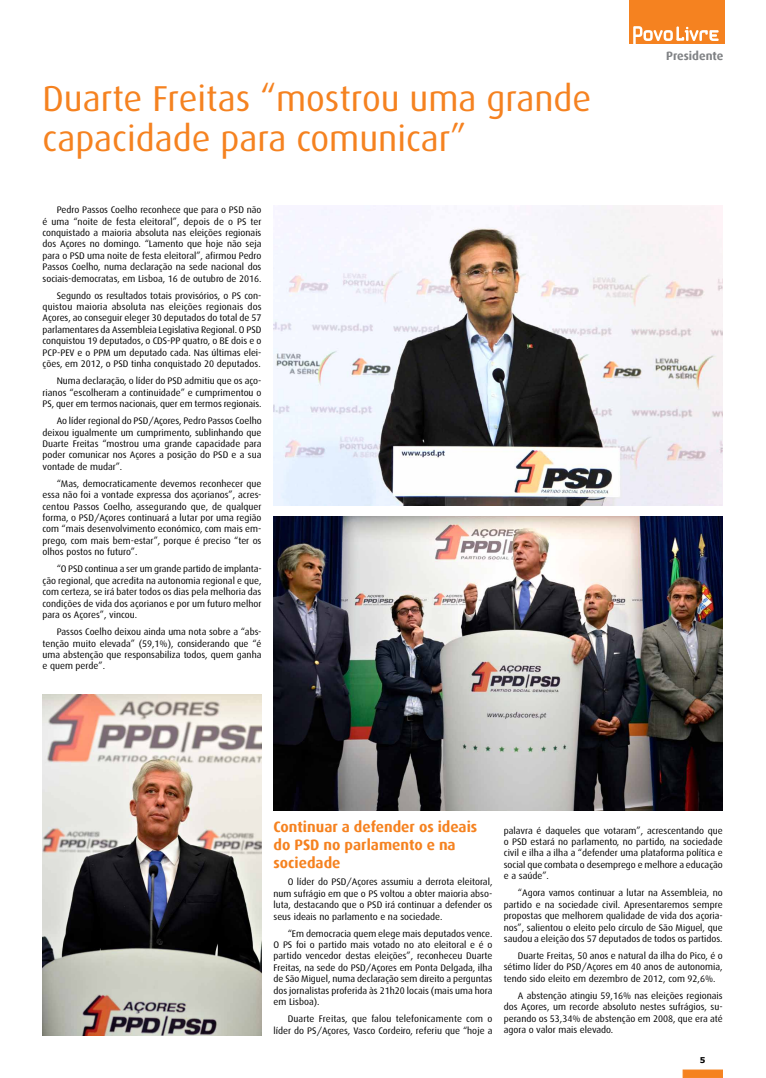
<style>
.page{position:relative;width:766px;height:1078px;background:#fff}
.page>*{position:absolute;margin:0;border:0;box-sizing:border-box;transform-origin:0 0}
.t1{font:36px/40px "Dax";color:#f58220}
.t2{font:700 15px/18px "Dax";color:#f58220}
.t3{font:700 12px "Dax";color:#808285}
.t4{font:9.5px/11.4px "Dax";color:#000;text-align:justify}
.t5{font:700 8px "Verdana";color:#000}
</style>
<div class="page">
<div style="left:682px;top:1069px;width:40px;height:8px;background:#f58220;border:1px solid #f58220"></div>
<div style="left:628px;top:0;width:96px;height:44px;background:#f58220"></div>
<svg style="left:633px;top:26px;width:85px;height:18px"></svg>
<img style="left:273px;top:206px;width:449px;height:299px">
<img style="left:273px;top:516px;width:449px;height:294px">
<img style="left:43px;top:694px;width:218px;height:341px">
<h1 class="t1" style="left:43px;top:79px;width:550px">Duarte Freitas “mostrou uma grande capacidade para comunicar”</h1>
<p class="t4" style="left:43px;top:204px;width:220px;text-indent:14px">Pedro Passos Coelho reconhece que para o PSD não é uma “noite de festa eleitoral”, depois de o PS ter conquistado a maioria absoluta nas eleições regionais dos Açores no domingo. “Lamento que hoje não seja para o PSD uma noite de festa eleitoral”, afirmou Pedro Passos Coelho, numa declaração na sede nacional dos sociais-democratas, em Lisboa, 16 de outubro de 2016.</p>
<p class="t4" style="left:43px;top:290px;width:220px;text-indent:14px">Segundo os resultados totais provisórios, o PS con&shy;quistou maioria absoluta nas eleições regionais dos Açores, ao conseguir eleger 30 deputados do total de 57 parlamentares da Assembleia Legislativa Regional. O PSD conquistou 19 deputados, o CDS-PP quatro, o BE dois e o PCP-PEV e o PPM um deputado cada. Nas últimas elei&shy;ções, em 2012, o PSD tinha conquistado 20 deputados.</p>
<p class="t4" style="left:43px;top:375px;width:220px;text-indent:14px">Numa declaração, o líder do PSD admitiu que os aço&shy;rianos “escolheram a continuidade” e cumprimentou o PS, quer em termos nacionais, quer em termos regionais.</p>
<p class="t4" style="left:43px;top:415px;width:220px;text-indent:14px">Ao líder regional do PSD/Açores, Pedro Passos Coelho deixou igualmente um cumprimento, sublinhando que Duarte Freitas “mostrou uma grande capacidade para poder comunicar nos Açores a posição do PSD e a sua vontade de mudar”.</p>
<p class="t4" style="left:43px;top:478px;width:220px;text-indent:14px">“Mas, democraticamente devemos reconhecer que essa não foi a vontade expressa dos açorianos”, acres&shy;centou Passos Coelho, assegurando que, de qualquer forma, o PSD/Açores continuará a lutar por uma região com “mais desenvolvimento económico, com mais em&shy;prego, com mais bem-estar”, porque é preciso “ter os olhos postos no futuro”.</p>
<p class="t4" style="left:43px;top:563px;width:220px;text-indent:14px">“O PSD continua a ser um grande partido de implanta&shy;ção regional, que acredita na autonomia regional e que, com certeza, se irá bater todos os dias pela melhoria das condições de vida dos açorianos e por um futuro melhor para os Açores”, vincou.</p>
<p class="t4" style="left:43px;top:626px;width:220px;text-indent:14px">Passos Coelho deixou ainda uma nota sobre a “abs&shy;tenção muito elevada” (59,1%), considerando que “é uma abstenção que responsabiliza todos, quem ganha e quem perde”.</p>
<p class="t3" style="left:666px;top:49px;width:59px">Presidente</p>
<h2 class="t2" style="left:273px;top:818px;width:205px">Continuar a defender os ideais do PSD no parlamento e na sociedade</h2>
<p class="t4" style="left:273px;top:876px;width:220px;text-indent:14px">O líder do PSD/Açores assumiu a derrota eleitoral, num sufrágio em que o PS voltou a obter maioria abso&shy;luta, destacando que o PSD irá continuar a defender os seus ideais no parlamento e na sociedade.</p>
<p class="t4" style="left:273px;top:927px;width:220px;text-indent:14px">“Em democracia quem elege mais deputados vence.<br>O PS foi o partido mais votado no ato eleitoral e é o partido vencedor destas eleições”, reconheceu Duarte Freitas, na sede do PSD/Açores em Ponta Delgada, ilha de São Miguel, numa declaração sem direito a perguntas dos jornalistas proferida às 21h20 locais (mais uma hora em Lisboa).</p>
<p class="t4" style="left:273px;top:1013px;width:220px;text-align:right">Duarte Freitas, que falou telefonicamente com o líder do PS/Açores, Vasco Cordeiro, referiu que “hoje a</p>
<p class="t4" style="left:503px;top:824px;width:220px">palavra é daqueles que votaram”, acrescentando que o PSD estará no parlamento, no partido, na sociedade civil e ilha a ilha a “defender uma plataforma política e social que combata o desemprego e melhore a educação e a saúde”.</p>
<p class="t4" style="left:503px;top:887px;width:220px;text-indent:14px">“Agora vamos continuar a lutar na Assembleia, no partido e na sociedade civil. Apresentaremos sempre propostas que melhorem qualidade de vida dos açoria&shy;nos”, salientou o eleito pelo círculo de São Miguel, que saudou a eleição dos 57 deputados de todos os partidos.</p>
<p class="t4" style="left:503px;top:949px;width:220px;text-indent:14px">Duarte Freitas, 50 anos e natural da ilha do Pico, é o sétimo líder do PSD/Açores em 40 anos de autonomia, tendo sido eleito em dezembro de 2012, com 92,6%.</p>
<p class="t4" style="left:503px;top:989px;width:220px;text-indent:14px">A abstenção atingiu 59,16% nas eleições regionais dos Açores, um recorde absoluto nestes sufrágios, su&shy;perando os 53,34% de abstenção em 2008, que era até agora o valor mais elevado.</p>
<p class="t5" style="left:699px;top:1054px;width:7px">5</p>
</div>
